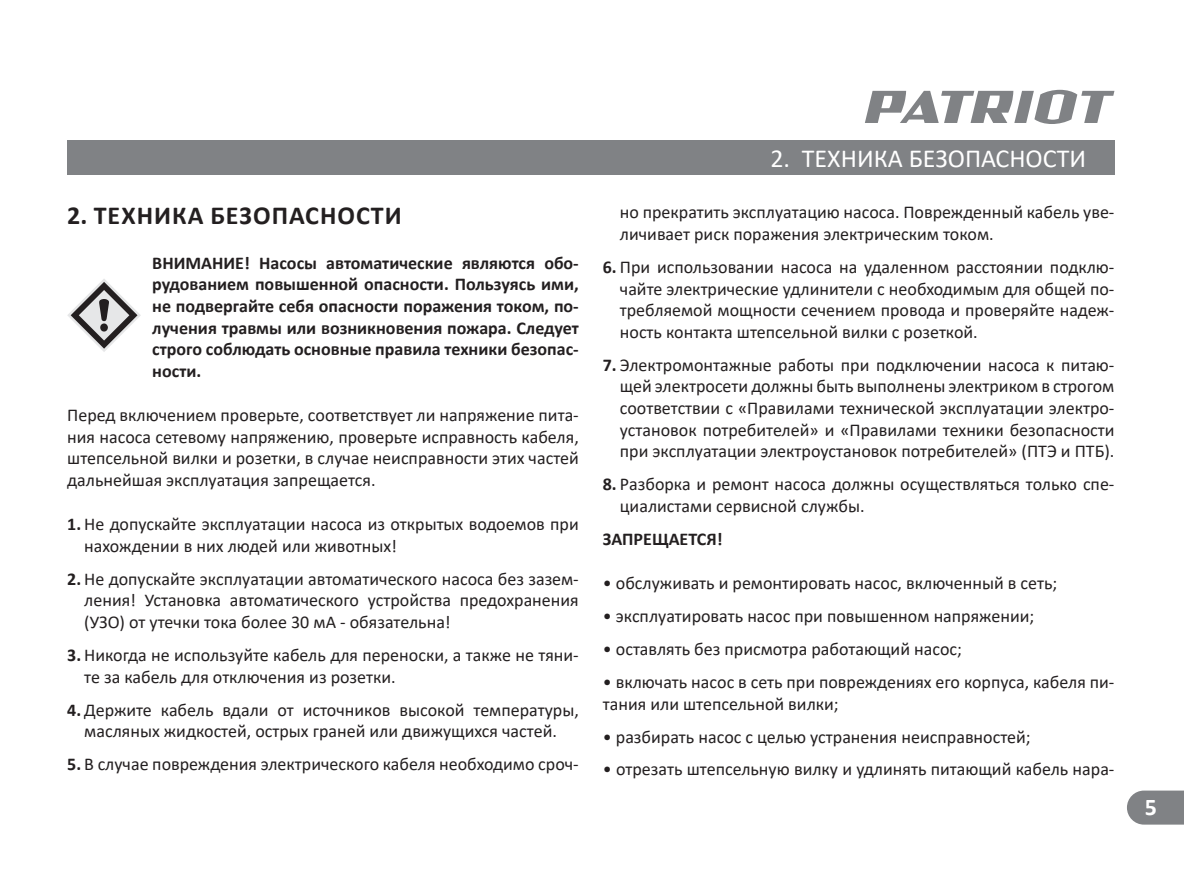
<style>
.page{position:relative;width:1184px;height:872px;background:#fff}
.page>*{position:absolute;margin:0;border:0;box-sizing:border-box;transform-origin:0 0}
.t1{font:26px "Calibri";color:#fff}
.t2{font:700 26px "Calibri";letter-spacing:.04em;color:#231f20}
.t3{font:700 24px "Calibri";color:#fff}
.t4{font:18px/21.6px "Calibri";color:#231f20}
.t5{font:700 18px/21.6px "Calibri";color:#231f20;text-align:justify}
.s1{font-weight:700}
</style>
<div class="page">
<svg style="left:865px;top:90px;width:249px;height:34px"></svg>
<div style="left:67px;top:141px;width:1047px;height:34px;background:#808285"></div>
<svg style="left:1127px;top:790px;width:56px;height:34px;background:#898b8e"></svg>
<svg style="left:67px;top:279px;width:74px;height:73px"></svg>
<h1 class="t2" style="left:67px;top:197px;width:336px">2. ТЕХНИКА БЕЗОПАСНОСТИ</h1>
<p class="t5" style="left:152px;top:252px;width:428px">ВНИМАНИЕ! Насосы автоматические являются обо&shy;рудованием повышенной опасности. Пользуясь ими, не подвергайте себя опасности поражения током, по&shy;лучения травмы или возникновения пожара. Следует строго соблюдать основные правила техники безопас&shy;ности.</p>
<p class="t4" style="left:67px;top:404px;width:513px;text-align:justify">Перед включением проверьте, соответствует ли напряжение пита&shy;ния насоса сетевому напряжению, проверьте исправность кабеля, штепсельной вилки и розетки, в случае неисправности этих частей дальнейшая эксплуатация запрещается.</p>
<p class="t4" style="left:84px;top:513px;width:496px;text-indent:-17px"><span class="s1">1.</span> Не допускайте эксплуатации насоса из открытых водоемов при нахождении в них людей или животных!</p>
<p class="t4" style="left:84px;top:567px;width:496px;text-align:justify;text-indent:-17px"><span class="s1">2.</span> Не допускайте эксплуатации автоматического насоса без зазем&shy;ления! Установка автоматического устройства предохранения (УЗО) от утечки тока более 30 мА - обязательна!</p>
<p class="t4" style="left:84px;top:643px;width:496px;text-indent:-17px"><span class="s1">3.</span> Никогда не используйте кабель для переноски, а также не тяни&shy;те за кабель для отключения из розетки.</p>
<p class="t4" style="left:67px;top:698px;width:513px;text-align:center"><span class="s1">4.</span> Держите кабель вдали от источников высокой температуры, масляных жидкостей, острых граней или движущихся частей.</p>
<p class="t4" style="left:67px;top:753px;width:513px"><span class="s1">5.</span> В случае повреждения электрического кабеля необходимо сроч-</p>
<h1 class="t1" style="left:770px;top:141px;width:317px">2. ТЕХНИКА БЕЗОПАСНОСТИ</h1>
<p class="t4" style="left:619px;top:201px;width:496px">но прекратить эксплуатацию насоса. Поврежденный кабель уве&shy;личивает риск поражения электрическим током.</p>
<p class="t4" style="left:619px;top:256px;width:496px;text-align:justify;text-indent:-17px"><span class="s1">6.</span> При использовании насоса на удаленном расстоянии подклю&shy;чайте электрические удлинители с необходимым для общей по&shy;требляемой мощности сечением провода и проверяйте надеж&shy;ность контакта штепсельной вилки с розеткой.</p>
<p class="t4" style="left:619px;top:353px;width:496px;text-align:justify;text-indent:-17px"><span class="s1">7.</span> Электромонтажные работы при подключении насоса к питаю&shy;щей электросети должны быть выполнены электриком в строгом соответствии с «Правилами технической эксплуатации электро&shy;установок потребителей» и «Правилами техники безопасности при эксплуатации электроустановок потребителей» (ПТЭ и ПТБ).</p>
<p class="t4" style="left:619px;top:473px;width:496px;text-indent:-17px"><span class="s1">8.</span> Разборка и ремонт насоса должны осуществляться только спе&shy;циалистами сервисной службы.</p>
<p class="t5" style="left:602px;top:527px;width:121px">ЗАПРЕЩАЕТСЯ!</p>
<p class="t4" style="left:602px;top:572px;width:456px">• обслуживать и ремонтировать насос, включенный в сеть;</p>
<p class="t4" style="left:602px;top:605px;width:433px">• эксплуатировать насос при повышенном напряжении;</p>
<p class="t4" style="left:602px;top:637px;width:360px">• оставлять без присмотра работающий насос;</p>
<p class="t4" style="left:602px;top:670px;width:513px">• включать насос в сеть при повреждениях его корпуса, кабеля пи&shy;тания или штепсельной вилки;</p>
<p class="t4" style="left:602px;top:725px;width:429px">• разбирать насос с целью устранения неисправностей;</p>
<p class="t4" style="left:602px;top:758px;width:513px">• отрезать штепсельную вилку и удлинять питающий кабель нара-</p>
<h2 class="t3" style="left:1144px;top:793px;width:14px">5</h2>
</div>
